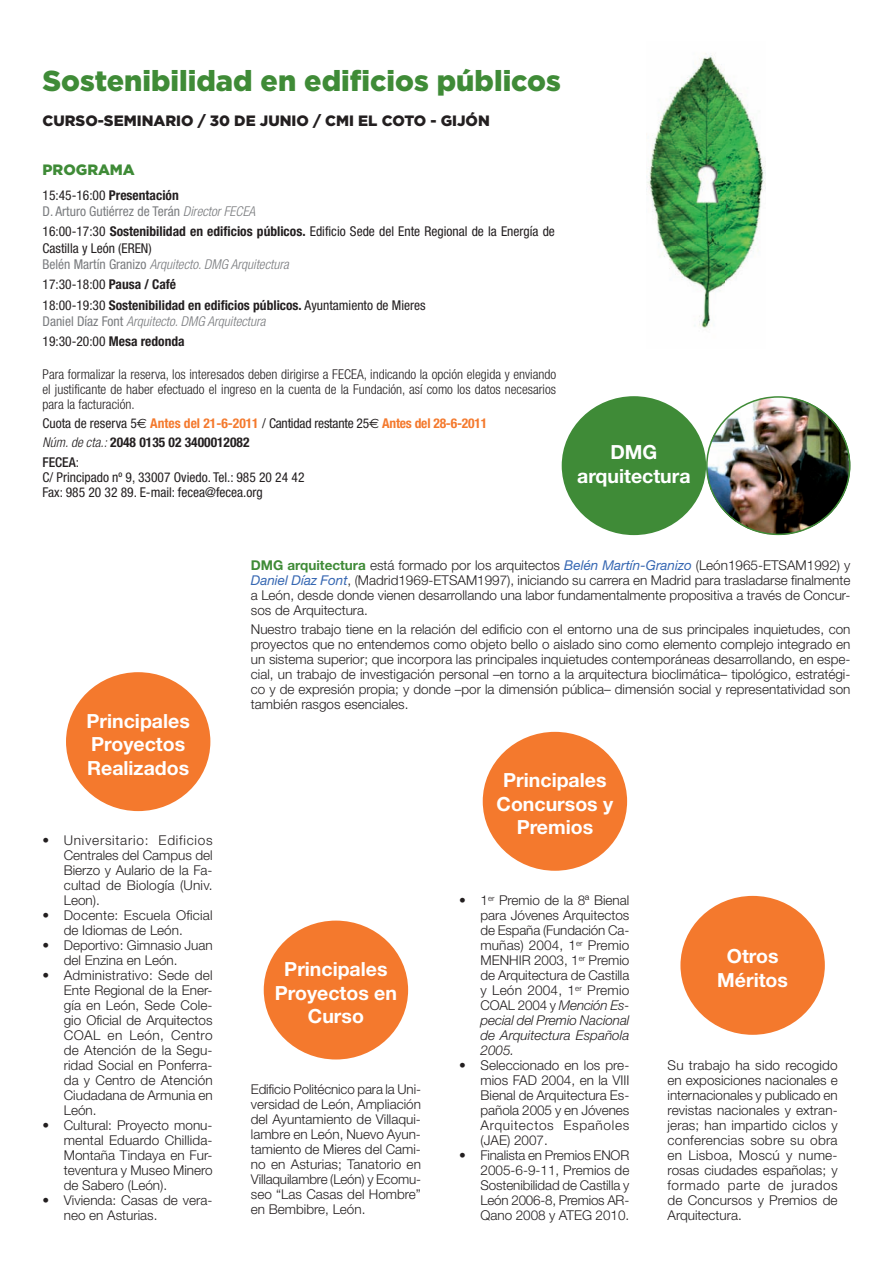
<style>
.page{position:relative;width:893px;height:1263px;background:#fff}
.page>*{position:absolute;margin:0;border:0;box-sizing:border-box;transform-origin:0 0}
.t1{font:900 28.8px "Gotham";color:#3f8b37}
.t2{font:700 19.5px/23.4px "Helvetica Neue";color:#fff;text-align:center}
.t3{font:900 15px "Gotham";color:#231f20}
.t4{font:900 15px "Gotham";color:#3f8b37}
.t5{font:300 13.5px/15px "Helvetica Neue";color:#231f20;text-align:justify}
.t6{font:condensed 13.5px/19.2px "Helvetica Neue";color:#231f20}
.t7{font:300 condensed 13.5px/15px "Helvetica Neue";color:#231f20;text-align:justify}
.t8{font:700 condensed 13.5px/20.4px "Helvetica Neue";color:#231f20}
.t9{font:italic 300 condensed 13.5px/20.4px "Helvetica Neue";color:#7a7c7f}
.t10{font:condensed 13.5px/16.2px "Helvetica Neue";color:#7a7c7f}
.s1{color:#231f20}
.s2{font-weight:700;color:#231f20}
.s3{font-weight:300;font-style:italic}
.s4{font-weight:700}
.s5{color:#7a7c7f}
.s6{font-weight:300;font-style:italic;color:#7a7c7f}
.s7{font-weight:400}
.s8{font-weight:400;font-style:normal}
.s9{font-weight:400;font-style:normal;color:#231f20}
.s10{font-weight:700;font-style:normal;color:#231f20}
.s11{font-family:"Euro Sans";font-stretch:normal}
.s12{font-weight:700;color:#f4792d}
.s13{font-weight:500}
.s14{font-weight:700;color:#3f8b37}
.s15{font-weight:400;font-style:italic;color:#3667b2}
.s16{font-style:italic}
</style>
<div class="page">
<img style="left:647px;top:53px;width:118px;height:277px">
<div style="left:66px;top:672px;width:144px;height:139px;background:#f4792d;border-radius:50%"></div>
<div style="left:264px;top:920px;width:144px;height:139px;background:#f4792d;border-radius:50%"></div>
<div style="left:483px;top:732px;width:144px;height:139px;background:#f4792d;border-radius:50%"></div>
<div style="left:680px;top:896px;width:145px;height:139px;background:#f4792d;border-radius:50%"></div>
<div style="left:562px;top:396px;width:144px;height:139px;background:#3f8b37;border-radius:50%"></div>
<img style="left:706px;top:396px;width:144px;height:139px">
<h1 class="t1" style="left:43px;top:70px;width:520px">Sostenibilidad en edificios públicos</h1>
<p class="t3" style="left:43px;top:115px;width:449px">CURSO-SEMINARIO / 30 DE JUNIO / CMI EL COTO - GIJÓN</p>
<p class="t4" style="left:43px;top:164px;width:94px">PROGRAMA</p>
<p class="t10" style="left:43px;top:188px;width:214px"><span class="s1">15:45-16:00</span> <span class="s2">Presentación<br></span>D. Arturo Gutiérrez de Terán <span class="s3">Director FECEA</span></p>
<p class="t6" style="left:43px;top:225px;width:514px;line-height:16.2px">16:00-17:30 <span class="s4">Sostenibilidad en edificios públicos.</span> Edificio Sede del Ente Regional de la Energía de<br>Castilla y León (EREN)<br><span class="s5">Belén Martín Granizo</span> <span class="s6">Arquitecto. DMG Arquitectura</span></p>
<p class="t8" style="left:43px;top:275px;width:385px"><span class="s7">17:30-18:00</span> Pausa / Café<br><span class="s7">18:00-19:30</span> Sostenibilidad en edificios públicos. <span class="s7">Ayuntamiento de Mieres</span></p>
<p class="t9" style="left:43px;top:312px;width:225px"><span class="s8">Daniel Díaz Font</span> Arquitecto. DMG Arquitectura<br><span class="s9">19:30-20:00</span> <span class="s10">Mesa redonda</span></p>
<p class="t7" style="left:43px;top:368px;width:515px">Para formalizar la reserva, los interesados deben dirigirse a FECEA, indicando la opción elegida y enviando el justificante de haber efectuado el ingreso en la cuenta de la Fundación, así como los datos necesarios para la facturación.</p>
<p class="t6" style="left:43px;top:415px;width:446px">Cuota de reserva 5<span class="s11">€</span> <span class="s12">Antes del 21-6-2011</span> / Cantidad restante 25<span class="s11">€</span> <span class="s12">Antes del 28-6-2011<br></span><span class="s3">Núm. de cta.:</span> <span class="s4">2048 0135 02 3400012082<br></span><span class="s13">FECEA</span>:</p>
<p class="t6" style="left:43px;top:471px;width:263px;line-height:15px">C/ Principado nº 9, 33007 Oviedo. Tel.: 985 20 24 42<br>Fax: 985 20 32 89. E-mail: fecea@fecea.org</p>
<h2 class="t2" style="left:577px;top:442px;width:115px">DMG arquitectura</h2>
<h2 class="t2" style="left:87px;top:711px;width:105px;text-align:left">Principales<br>Proyectos<br>Realizados</h2>
<p class="t5" style="left:64px;top:834px;width:150px;text-indent:-21px">• Universitario: Edificios Centrales del Campus del Bierzo y Aulario de la Fa&shy;cultad de Biología (Univ.<br>Leon).</p>
<p class="t5" style="left:64px;top:909px;width:150px;text-indent:-21px">• Docente: Escuela Oficial de Idiomas de León.</p>
<p class="t5" style="left:64px;top:939px;width:150px;text-indent:-21px">• Deportivo: Gimnasio Juan del Enzina en León.</p>
<p class="t5" style="left:64px;top:969px;width:150px;text-indent:-21px">• Administrativo: Sede del Ente Regional de la Ener&shy;gía en León, Sede Cole&shy;gio Oficial de Arquitectos COAL en León, Centro de Atención de la Segu&shy;ridad Social en Ponferra&shy;da y Centro de Atención Ciudadana de Armunia en León.</p>
<p class="t5" style="left:64px;top:1119px;width:150px;text-indent:-21px">• Cultural: Proyecto monu&shy;mental Eduardo Chillida-Montaña Tindaya en Fur&shy;teventura y Museo Minero de Sabero (León).</p>
<p class="t5" style="left:64px;top:1194px;width:150px;text-indent:-21px">• Vivienda: Casas de vera&shy;neo en Asturias.</p>
<p class="t5" style="left:251px;top:558px;width:601px"><span class="s14">DMG arquitectura</span> está formado por los arquitectos <span class="s15">Belén Martín-Granizo</span> (León1965-ETSAM1992) y <span class="s15">Daniel Díaz Font</span>, (Madrid1969-ETSAM1997), iniciando su carrera en Madrid para trasladarse finalmente a León, desde donde vienen desarrollando una labor fundamentalmente propositiva a través de Concur&shy;sos de Arquitectura.</p>
<p class="t5" style="left:251px;top:623px;width:601px">Nuestro trabajo tiene en la relación del edificio con el entorno una de sus principales inquietudes, con proyectos que no entendemos como objeto bello o aislado sino como elemento complejo integrado en un sistema superior; que incorpora las principales inquietudes contemporáneas desarrollando, en espe&shy;cial, un trabajo de investigación personal –en torno a la arquitectura bioclimática– tipológico, estratégi&shy;co y de expresión propia; y donde –por la dimensión pública– dimensión social y representatividad son también rasgos esenciales.</p>
<h2 class="t2" style="left:275px;top:959px;width:124px">Principales<br>Proyectos en<br>Curso</h2>
<p class="t5" style="left:251px;top:1083px;width:172px">Edificio Politécnico para la Uni&shy;versidad de León, Ampliación del Ayuntamiento de Villaqui&shy;lambre en León, Nuevo Ayun&shy;tamiento de Mieres del Cami&shy;no en Asturias; Tanatorio en Villaquilambre (León) y Ecomu&shy;seo “Las Casas del Hombre” en Bembibre, León.</p>
<h2 class="t2" style="left:497px;top:770px;width:118px">Principales<br>Concursos y<br>Premios</h2>
<p class="t5" style="left:480px;top:894px;width:150px;text-indent:-21px">• 1<sup>er</sup> Premio de la 8ª Bienal para Jóvenes Arquitectos de España (Fundación Ca&shy;muñas) 2004, 1<sup>er</sup> Premio MENHIR 2003, 1<sup>er</sup> Premio de Arquitectura de Castilla y León 2004, 1<sup>er</sup> Premio COAL 2004 y <span class="s16">Mención Es&shy;pecial del Premio Nacional de Arquitectura Española 2005.</span></p>
<p class="t5" style="left:480px;top:1059px;width:150px;text-indent:-21px">• Seleccionado en los pre&shy;mios FAD 2004, en la VIII Bienal de Arquitectura Es&shy;pañola 2005 y en Jóvenes Arquitectos Españoles (JAE) 2007.</p>
<p class="t5" style="left:480px;top:1149px;width:150px;text-indent:-21px">• Finalista en Premios ENOR 2005-6-9-11, Premios de Sostenibilidad de Castilla y León 2006-8, Premios AR-Qano 2008 y ATEG 2010.</p>
<h2 class="t2" style="left:717px;top:946px;width:72px">Otros<br>Méritos</h2>
<p class="t5" style="left:668px;top:1059px;width:172px">Su trabajo ha sido recogido en exposiciones nacionales e internacionales y publicado en revistas nacionales y extran&shy;jeras; han impartido ciclos y conferencias sobre su obra en Lisboa, Moscú y nume&shy;rosas ciudades españolas; y formado parte de jurados de Concursos y Premios de Arquitectura.</p>
</div>
